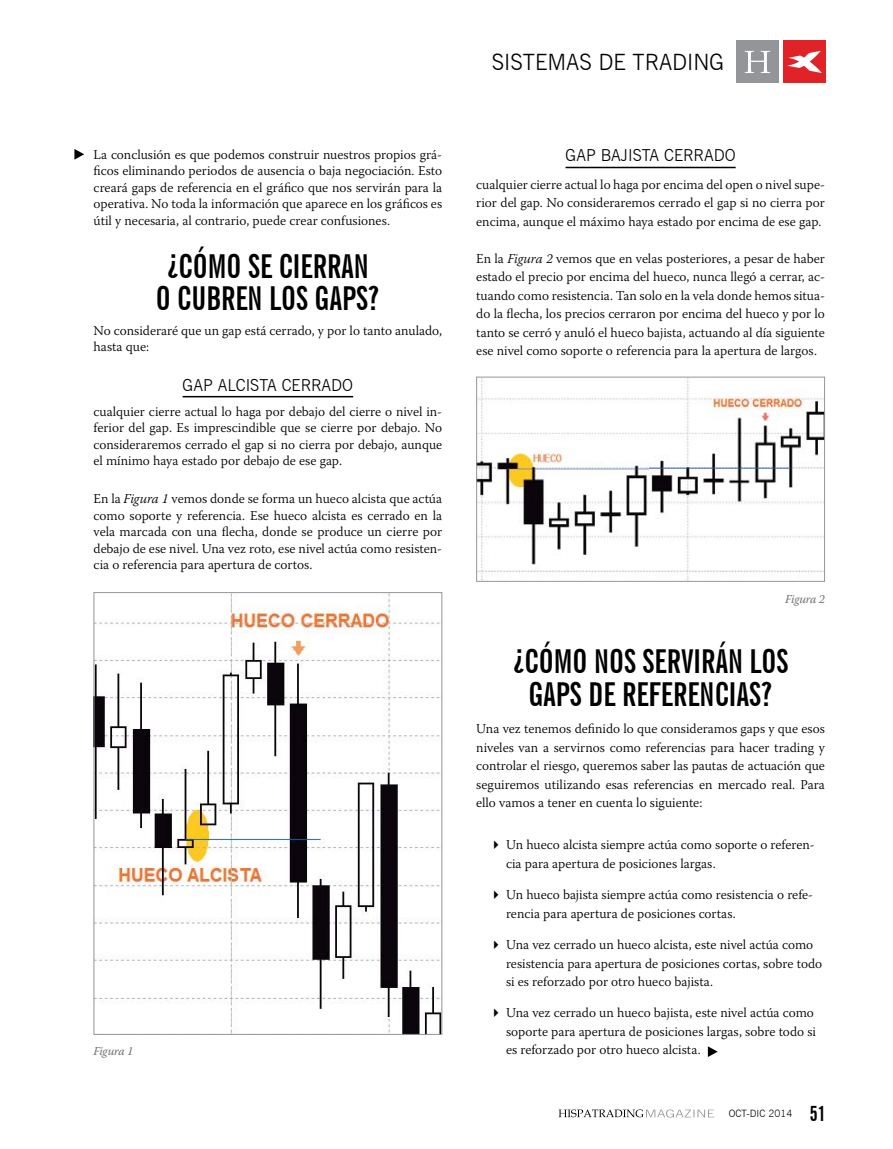
<style>
.page{position:relative;width:893px;height:1149px;background:#fff}
.page>*{position:absolute;margin:0;border:0;box-sizing:border-box;transform-origin:0 0}
.t1{font:700 extra-condensed 33px/31.5px "News Gothic BT";color:#000;text-align:center}
.t2{font:300 22.5px "News Gothic BT";color:#000}
.t3{font:300 16.5px "News Gothic BT";color:#000}
.t4{font:300 13.5px/18.5px "Warnock Pro";color:#000;text-align:justify}
.t5{font:italic 12px "Warnock Pro";letter-spacing:-.03em;color:#6d6e71}
.t6{font:300 10.05px "News Gothic BT";color:#000}
.s1{font-style:italic}
.s2{font-weight:700;font-stretch:extra-condensed;font-size:21px}
</style>
<div class="page">
<hr style="left:183px;top:396px;width:170px;height:1px;background:#000">
<hr style="left:566px;top:167px;width:170px;height:1px;background:#000">
<img style="left:96px;top:594px;width:344px;height:438px">
<div style="left:94px;top:592px;width:348px;height:442px;border:1px solid #939598"></div>
<img style="left:478px;top:378px;width:345px;height:201px">
<div style="left:476px;top:376px;width:349px;height:205px;border:1px solid #939598"></div>
<svg style="left:74px;top:149px;width:10px;height:11px"></svg>
<svg style="left:708px;top:1046px;width:10px;height:10px"></svg>
<div style="left:783px;top:41px;width:43px;height:42px;background:#e12327"></div>
<svg style="left:787px;top:51px;width:35px;height:22px"></svg>
<div style="left:736px;top:41px;width:43px;height:42px;background:#939598"></div>
<svg style="left:745px;top:51px;width:25px;height:22px"></svg>
<svg style="left:558px;top:1109px;width:156px;height:8px"></svg>
<p class="t4" style="left:94px;top:146px;width:350px;line-height:16.5px">La conclusión es que podemos construir nuestros propios grá&shy;ficos eliminando periodos de ausencia o baja negociación. Esto creará gaps de referencia en el gráfico que nos servirán para la operativa. No toda la información que aparece en los gráficos es útil y necesaria, al contrario, puede crear confusiones.</p>
<h1 class="t1" style="left:156px;top:250px;width:226px">¿CÓMO SE CIERRAN<br>O CUBREN LOS GAPS?</h1>
<p class="t4" style="left:94px;top:321px;width:350px;line-height:16.5px">No consideraré que un gap está cerrado, y por lo tanto anulado, hasta que:</p>
<p class="t3" style="left:183px;top:375px;width:54px">GAP ALCISTA</p>
<p class="t3" style="left:282px;top:375px;width:11px">CERRADO</p>
<p class="t4" style="left:94px;top:402px;width:350px;line-height:16.5px">cualquier cierre actual lo haga por debajo del cierre o nivel in&shy;ferior del gap. Es imprescindible que se cierre por debajo. No consideraremos cerrado el gap si no cierra por debajo, aunque el mínimo haya estado por debajo de ese gap.</p>
<p class="t4" style="left:94px;top:490px;width:350px;line-height:16.5px">En la <span class="s1">Figura 1</span> vemos donde se forma un hueco alcista que actúa como soporte y referencia. Ese hueco alcista es cerrado en la vela marcada con una flecha, donde se produce un cierre por debajo de ese nivel. Una vez roto, ese nivel actúa como resisten&shy;cia o referencia para apertura de cortos.</p>
<h2 class="t2" style="left:492px;top:49px;width:234px">SISTEMAS DE TRADING</h2>
<p class="t3" style="left:566px;top:146px;width:55px">GAP BAJISTA</p>
<p class="t3" style="left:664px;top:146px;width:11px">CERRADO</p>
<p class="t4" style="left:476px;top:174px;width:350px">cualquier cierre actual lo haga por encima del open o nivel supe&shy;rior del gap. No consideraremos cerrado el gap si no cierra por encima, aunque el máximo haya estado por encima de ese gap.</p>
<p class="t4" style="left:476px;top:249px;width:350px">En la <span class="s1">Figura 2</span> vemos que en velas posteriores, a pesar de haber estado el precio por encima del hueco, nunca llegó a cerrar, ac&shy;tuando como resistencia. Tan solo en la vela donde hemos situa&shy;do la flecha, los precios cerraron por encima del hueco y por lo tanto se cerró y anuló el hueco bajista, actuando al día siguiente ese nivel como soporte o referencia para la apertura de largos.</p>
<p class="t5" style="left:785px;top:591px;width:41px">Figura 2</p>
<h1 class="t1" style="left:513px;top:643px;width:277px;line-height:33.5px">¿CÓMO NOS SERVIRÁN LOS<br>GAPS DE REFERENCIAS?</h1>
<p class="t4" style="left:476px;top:719px;width:350px">Una vez tenemos definido lo que consideramos gaps y que esos niveles van a servirnos como referencias para hacer trading y controlar el riesgo, queremos saber las pautas de actuación que seguiremos utilizando esas referencias en mercado real. Para ello vamos a tener en cuenta lo siguiente:</p>
<p class="t4" style="left:506px;top:835px;width:310px">Un hueco alcista siempre actúa como soporte o referen&shy;cia para apertura de posiciones largas.</p>
<p class="t4" style="left:506px;top:885px;width:309px">Un hueco bajista siempre actúa como resistencia o refe&shy;rencia para apertura de posiciones cortas.</p>
<p class="t4" style="left:506px;top:934px;width:318px;text-align:left">Una vez cerrado un hueco alcista, este nivel actúa como resistencia para apertura de posiciones cortas, sobre todo si es reforzado por otro hueco bajista.</p>
<p class="t4" style="left:506px;top:1003px;width:312px">Una vez cerrado un hueco bajista, este nivel actúa como soporte para apertura de posiciones largas, sobre todo si</p>
<p class="t5" style="left:94px;top:1043px;width:41px">Figura 1</p>
<p class="t4" style="left:506px;top:1040px;width:196px">es reforzado por otro hueco alcista.</p>
<p class="t6" style="left:729px;top:1107px;width:99px">OCT-DIC 2014 <span class="s2">51</span></p>
</div>
